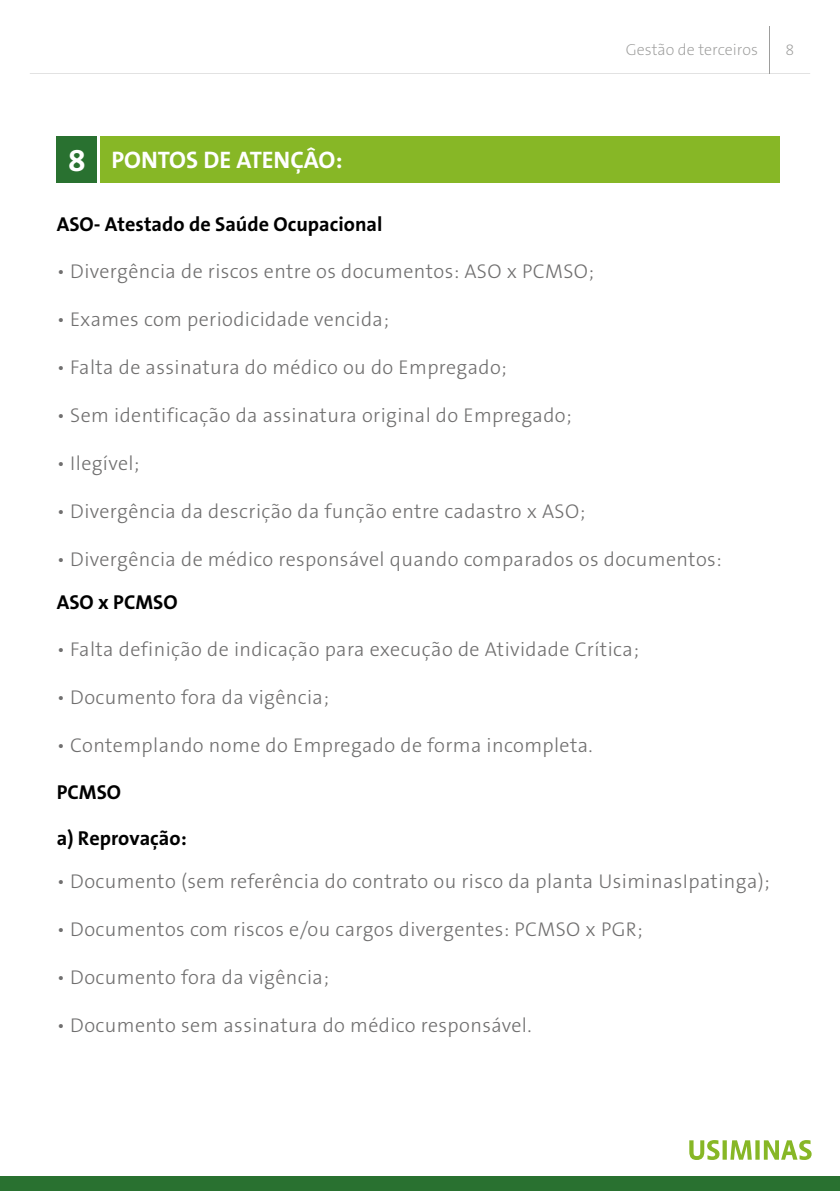
<style>
.page{position:relative;width:840px;height:1191px;background:#fff}
.page>*{position:absolute;margin:0;border:0;box-sizing:border-box;transform-origin:0 0}
.t1{font:700 24px "The Sans B7";letter-spacing:-.005em;color:#fff}
.t2{font:700 20.2px "The Sans B7";color:#000}
.t3{font:300 20px "The Sans B3";letter-spacing:.02em;color:#706f6f}
.t4{font:200 16px "The Sans B2";color:#9d9d9c}
.s1{font-size:32px}
</style>
<div class="page">
<hr style="left:768px;top:26px;width:1px;height:47px;background:#9d9d9c">
<svg style="left:30px;top:73px;width:779px;height:1px"></svg>
<div style="left:0;top:1175px;width:839px;height:16px;background:#297130"></div>
<svg style="left:689px;top:1140px;width:122px;height:20px"></svg>
<div style="left:100px;top:136px;width:679px;height:46px;background:#87b726"></div>
<div style="left:57px;top:136px;width:40px;height:46px;background:#297130"></div>
<p class="t1" style="left:68px;top:147px;width:276px"><span class="s1">8</span> PONTOS DE ATENÇÂO:</p>
<p class="t4" style="left:625px;top:41px;width:134px">Gestão de terceiros</p>
<p class="t4" style="left:784px;top:41px;width:10px">8</p>
<p class="t2" style="left:57px;top:214px;width:327px">ASO- Atestado de Saúde Ocupacional</p>
<p class="t3" style="left:57px;top:261px;width:538px">• Divergência de riscos entre os documentos: ASO x PCMSO;</p>
<p class="t3" style="left:57px;top:309px;width:333px">• Exames com periodicidade vencida;</p>
<p class="t3" style="left:57px;top:357px;width:451px">• Falta de assinatura do médico ou do Empregado;</p>
<p class="t3" style="left:57px;top:405px;width:516px">• Sem identificação da assinatura original do Empregado;</p>
<p class="t3" style="left:57px;top:453px;width:84px">• Ilegível;</p>
<p class="t3" style="left:57px;top:501px;width:529px">• Divergência da descrição da função entre cadastro x ASO;</p>
<p class="t3" style="left:57px;top:549px;width:666px">• Divergência de médico responsável quando comparados os documentos:</p>
<p class="t2" style="left:57px;top:591px;width:122px">ASO x PCMSO</p>
<p class="t3" style="left:57px;top:639px;width:583px">• Falta definição de indicação para execução de Atividade Crítica;</p>
<p class="t3" style="left:57px;top:687px;width:273px">• Documento fora da vigência;</p>
<p class="t3" style="left:57px;top:735px;width:537px">• Contemplando nome do Empregado de forma incompleta.</p>
<p class="t2" style="left:57px;top:781px;width:66px">PCMSO</p>
<p class="t2" style="left:57px;top:827px;width:131px">a) Reprovação:</p>
<p class="t3" style="left:57px;top:871px;width:714px">• Documento (sem referência do contrato ou risco da planta UsiminasIpatinga);</p>
<p class="t3" style="left:57px;top:919px;width:587px">• Documentos com riscos e/ou cargos divergentes: PCMSO x PGR;</p>
<p class="t3" style="left:57px;top:967px;width:273px">• Documento fora da vigência;</p>
<p class="t3" style="left:57px;top:1015px;width:476px">• Documento sem assinatura do médico responsável.</p>
</div>
